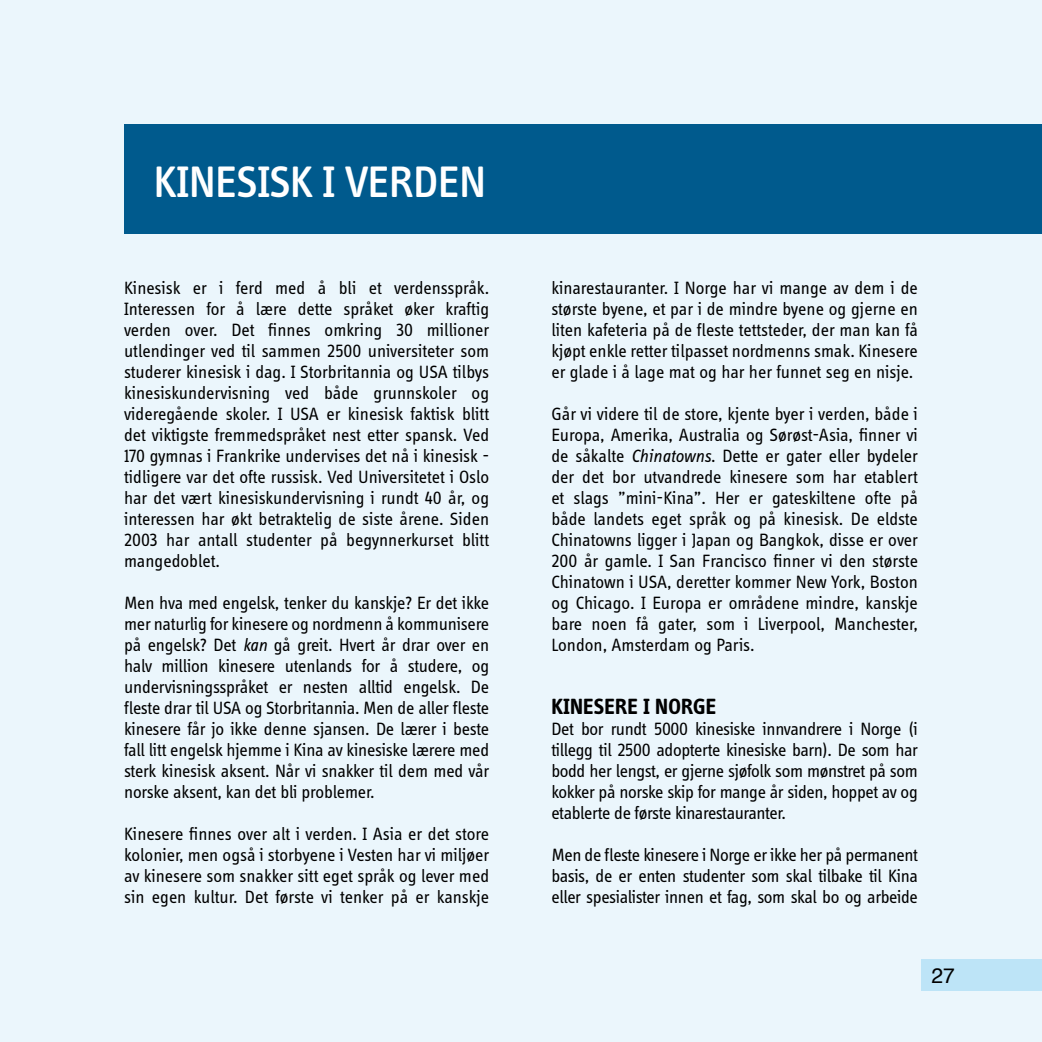
<style>
.page{position:relative;width:1042px;height:1042px;background:#ebf6fc}
.page>*{position:absolute;margin:0;border:0;box-sizing:border-box;transform-origin:0 0}
.t1{font:500 45.5px "Info OT Disp";color:#fff}
.t2{font:700 22.75px "Info OT Disp";letter-spacing:.01em;color:#000}
.t3{font:21px "Helvetica";color:#000}
.t4{font:18.38px/21px "Info OT Disp";letter-spacing:-.01em;color:#000;text-align:justify}
.s1{font-style:italic}
</style>
<div class="page">
<div style="left:124px;top:124px;width:918px;height:109px;background:#005a8d"></div>
<div style="left:921px;top:958px;width:121px;height:32px;background:#bde4f7"></div>
<h1 class="t1" style="left:154px;top:153px;width:334px">KINESISK I VERDEN</h1>
<p class="t4" style="left:124px;top:277px;width:367px">Kinesisk er i ferd med å bli et verdensspråk.<br>Interessen for å lære dette språket øker kraftig verden over. Det finnes omkring 30 millioner utlendinger ved til sammen 2500 universiteter som studerer kinesisk i dag. I Storbritannia og USA tilbys kinesiskundervisning ved både grunnskoler og videregående skoler. I USA er kinesisk faktisk blitt det viktigste fremmedspråket nest etter spansk. Ved 170 gymnas i Frankrike undervises det nå i kinesisk - tidligere var det ofte russisk. Ved Universitetet i Oslo har det vært kinesiskundervisning i rundt 40 år, og interessen har økt betraktelig de siste årene. Siden 2003 har antall studenter på begynnerkurset blitt mangedoblet.</p>
<p class="t4" style="left:124px;top:592px;width:367px">Men hva med engelsk, tenker du kanskje? Er det ikke mer naturlig for kinesere og nordmenn å kommunisere på engelsk? Det <span class="s1">kan</span> gå greit. Hvert år drar over en halv million kinesere utenlands for å studere, og undervisningsspråket er nesten alltid engelsk. De fleste drar til USA og Storbritannia. Men de aller fleste kinesere får jo ikke denne sjansen. De lærer i beste fall litt engelsk hjemme i Kina av kinesiske lærere med sterk kinesisk aksent. Når vi snakker til dem med vår norske aksent, kan det bli problemer.</p>
<p class="t4" style="left:124px;top:823px;width:367px">Kinesere finnes over alt i verden. I Asia er det store kolonier, men også i storbyene i Vesten har vi miljøer av kinesere som snakker sitt eget språk og lever med sin egen kultur. Det første vi tenker på er kanskje</p>
<p class="t4" style="left:551px;top:277px;width:368px">kinarestauranter. I Norge har vi mange av dem i de største byene, et par i de mindre byene og gjerne en liten kafeteria på de fleste tettsteder, der man kan få kjøpt enkle retter tilpasset nordmenns smak. Kinesere er glade i å lage mat og har her funnet seg en nisje.</p>
<p class="t4" style="left:551px;top:403px;width:368px">Går vi videre til de store, kjente byer i verden, både i Europa, Amerika, Australia og Sørøst-Asia, finner vi de såkalte <span class="s1">Chinatowns</span>. Dette er gater eller bydeler der det bor utvandrede kinesere som har etablert et slags ”mini-Kina”. Her er gateskiltene ofte på både landets eget språk og på kinesisk. De eldste Chinatowns ligger i Japan og Bangkok, disse er over 200 år gamle. I San Francisco finner vi den største Chinatown i USA, deretter kommer New York, Boston og Chicago. I Europa er områdene mindre, kanskje bare noen få gater, som i Liverpool, Manchester, London, Amsterdam og Paris.</p>
<p class="t2" style="left:551px;top:692px;width:166px">KINESERE I NORGE</p>
<p class="t4" style="left:551px;top:718px;width:368px">Det bor rundt 5000 kinesiske innvandrere i Norge (i tillegg til 2500 adopterte kinesiske barn). De som har bodd her lengst, er gjerne sjøfolk som mønstret på som kokker på norske skip for mange år siden, hoppet av og etablerte de første kinarestauranter.</p>
<p class="t4" style="left:551px;top:844px;width:368px">Men de fleste kinesere i Norge er ikke her på permanent basis, de er enten studenter som skal tilbake til Kina eller spesialister innen et fag, som skal bo og arbeide</p>
<p class="t3" style="left:931px;top:959px;width:25px">27</p>
</div>
